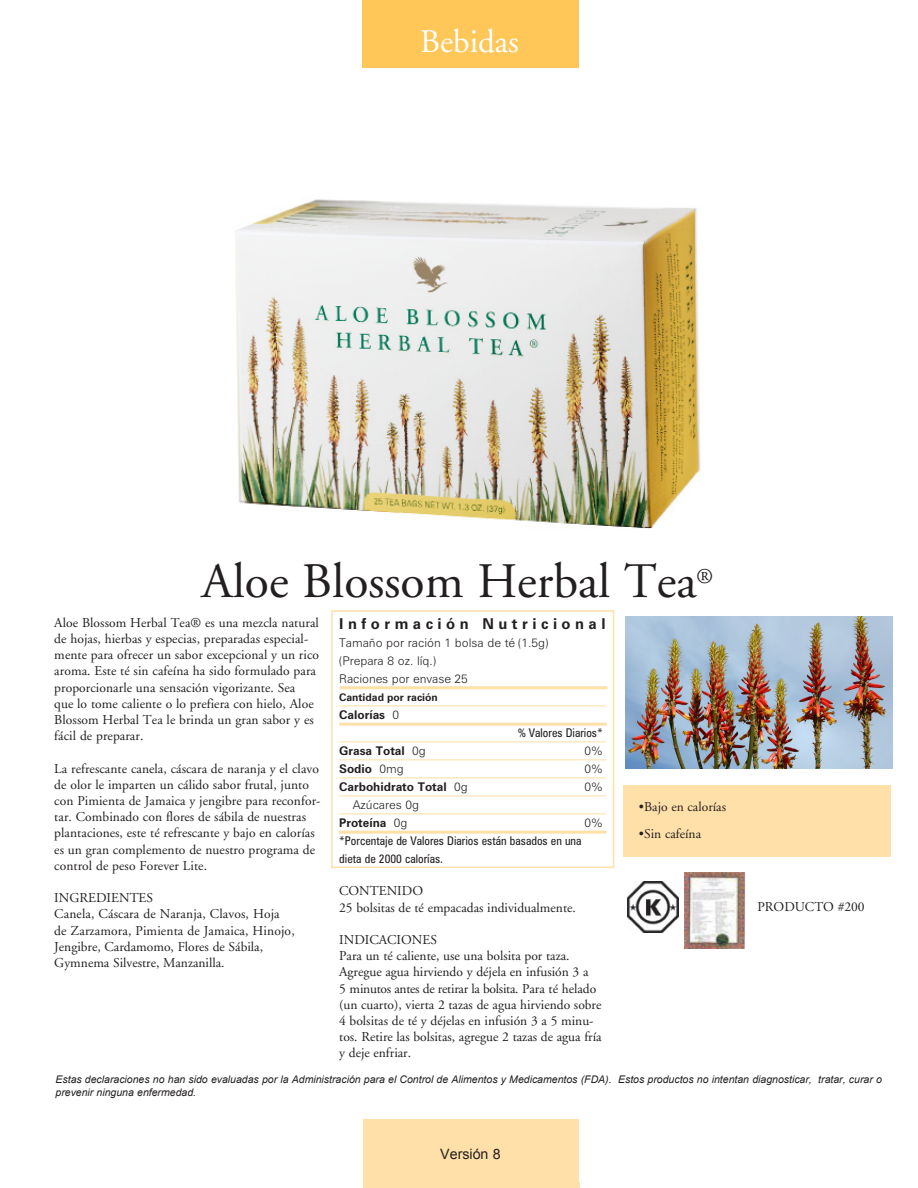
<style>
.page{position:relative;width:918px;height:1188px;background:#fff}
.page>*{position:absolute;margin:0;border:0;box-sizing:border-box;transform-origin:0 0}
.t1{font:49.5px "Adobe Garamond";color:#231f20}
.t2{font:33px "Adobe Garamond";color:#fff}
.t3{font:21px "Adobe Garamond";color:#231f20}
.t4{font:700 15px "Zurich BT";letter-spacing:.3em;color:#231f20}
.t5{font:14.25px "Arial";color:#231f20}
.t6{font:13.5px/16.2px "Adobe Garamond";letter-spacing:.005em;color:#231f20}
.t7{font:300 12px/18px "Zurich BT";color:#231f20}
.t8{font:condensed 12px/18px "Zurich BT";color:#231f20}
.t9{font:700 12px "Zurich BT";color:#231f20}
.t10{font:italic 10.5px/12.6px "Arial";color:#231f20}
.t11{font:700 10.5px "Zurich BT";color:#231f20}
.s1{font-weight:300}
</style>
<div class="page">
<div style="left:331px;top:610px;width:283px;height:258px;border:2px solid #ffe0a8"></div>
<div style="left:363px;top:0;width:216px;height:68px;background:#fec757"></div>
<div style="left:363px;top:1120px;width:215px;height:68px;background:#ffe0a8"></div>
<img style="left:235px;top:199px;width:466px;height:330px">
<hr style="left:339px;top:687px;width:267px;height:1px;background:#ffe0a8">
<hr style="left:339px;top:705px;width:267px;height:1px;background:#ffe0a8">
<hr style="left:339px;top:741px;width:267px;height:1px;background:#ffe0a8">
<hr style="left:339px;top:759px;width:267px;height:1px;background:#ffe0a8">
<hr style="left:339px;top:777px;width:267px;height:1px;background:#ffe0a8">
<hr style="left:339px;top:795px;width:267px;height:1px;background:#ffe0a8">
<hr style="left:339px;top:813px;width:267px;height:1px;background:#ffe0a8">
<div style="left:624px;top:786px;width:267px;height:71px;background:#ffe0a8"></div>
<div style="left:363px;top:1183px;width:216px;height:5px;background:#ffe0a8"></div>
<img style="left:628px;top:882px;width:50px;height:50px">
<img style="left:684px;top:873px;width:60px;height:76px">
<hr style="left:340px;top:686px;width:267px;height:3px;background:#ffe0a8">
<hr style="left:339px;top:723px;width:268px;height:3px;background:#ffe0a8">
<hr style="left:339px;top:831px;width:267px;height:3px;background:#ffe0a8">
<img style="left:626px;top:616px;width:267px;height:152px">
<p class="t2" style="left:420px;top:24px;width:100px">Bebidas</p>
<p class="t1" style="left:202px;top:555px;width:496px">Aloe Blossom Herbal Tea</p>
<p class="t3" style="left:696px;top:565px;width:18px">®</p>
<p class="t6" style="left:54px;top:615px;width:266px">Aloe Blossom Herbal Tea® es una mezcla natural de hojas, hierbas y especias, preparadas especial&shy;mente para ofrecer un sabor excepcional y un rico aroma. Este té sin cafeína ha sido formulado para proporcionarle una sensación vigorizante. Sea<br>que lo tome caliente o lo prefiera con hielo, Aloe Blossom Herbal Tea le brinda un gran sabor y es fácil de preparar.</p>
<p class="t6" style="left:54px;top:761px;width:268px">La refrescante canela, cáscara de naranja y el clavo de olor le imparten un cálido sabor frutal, junto con Pimienta de Jamaica y jengibre para reconfor&shy;tar. Combinado con flores de sábila de nuestras plantaciones, este té refrescante y bajo en calorías es un gran complemento de nuestro programa de control de peso Forever Lite.</p>
<p class="t6" style="left:54px;top:890px;width:100px">INGREDIENTES</p>
<p class="t6" style="left:54px;top:906px;width:242px">Canela, Cáscara de Naranja, Clavos, Hoja de Zarzamora, Pimienta de Jamaica, Hinojo, Jengibre, Cardamomo, Flores de Sábila, Gymnema Silvestre, Manzanilla.</p>
<p class="t4" style="left:339px;top:615px;width:268px">Información Nutricional</p>
<p class="t7" style="left:339px;top:634px;width:211px">Tamaño por ración 1 bolsa de té (1.5g) (Prepara 8 oz. líq.)</p>
<p class="t7" style="left:339px;top:670px;width:130px">Raciones por envase 25</p>
<p class="t11" style="left:339px;top:691px;width:100px">Cantidad por ración</p>
<p class="t9" style="left:339px;top:707px;width:61px">Calorías <span class="s1">0</span></p>
<p class="t8" style="left:518px;top:724px;width:86px">% Valores Diarios*</p>
<p class="t9" style="left:339px;top:743px;width:88px">Grasa Total <span class="s1">0g</span></p>
<p class="t7" style="left:584px;top:742px;width:20px">0%</p>
<p class="t9" style="left:339px;top:761px;width:66px">Sodio <span class="s1">0mg</span></p>
<p class="t7" style="left:584px;top:760px;width:20px">0%</p>
<p class="t9" style="left:339px;top:779px;width:130px">Carbohidrato Total <span class="s1">0g</span></p>
<p class="t7" style="left:584px;top:778px;width:20px">0%</p>
<p class="t7" style="left:353px;top:796px;width:68px">Azúcares 0g</p>
<p class="t9" style="left:339px;top:815px;width:70px">Proteína <span class="s1">0g</span></p>
<p class="t7" style="left:584px;top:814px;width:20px">0%</p>
<p class="t8" style="left:339px;top:832px;width:244px">*Porcentaje de Valores Diarios están basados en una dieta de 2000 calorías.</p>
<p class="t6" style="left:339px;top:883px;width:85px">CONTENIDO</p>
<p class="t6" style="left:339px;top:900px;width:238px">25 bolsitas de té empacadas individualmente.</p>
<p class="t6" style="left:339px;top:932px;width:99px">INDICACIONES</p>
<p class="t6" style="left:339px;top:948px;width:264px">Para un té caliente, use una bolsita por taza.<br>Agregue agua hirviendo y déjela en infusión 3 a<br>5 minutos antes de retirar la bolsita. Para té helado (un cuarto), vierta 2 tazas de agua hirviendo sobre 4 bolsitas de té y déjelas en infusión 3 a 5 minu&shy;tos. Retire las bolsitas, agregue 2 tazas de agua fría y deje enfriar.</p>
<p class="t6" style="left:639px;top:799px;width:89px">•Bajo en calorías</p>
<p class="t6" style="left:639px;top:826px;width:64px">•Sin cafeína</p>
<p class="t6" style="left:758px;top:899px;width:109px">PRODUCTO #200</p>
<p class="t10" style="left:56px;top:1073px;width:828px">Estas declaraciones no han sido evaluadas por la Administración para el Control de Alimentos y Medicamentos (FDA). Estos productos no intentan diagnosticar, tratar, curar o prevenir ninguna enfermedad.</p>
<p class="t5" style="left:440px;top:1145px;width:62px">Versión 8</p>
</div>
